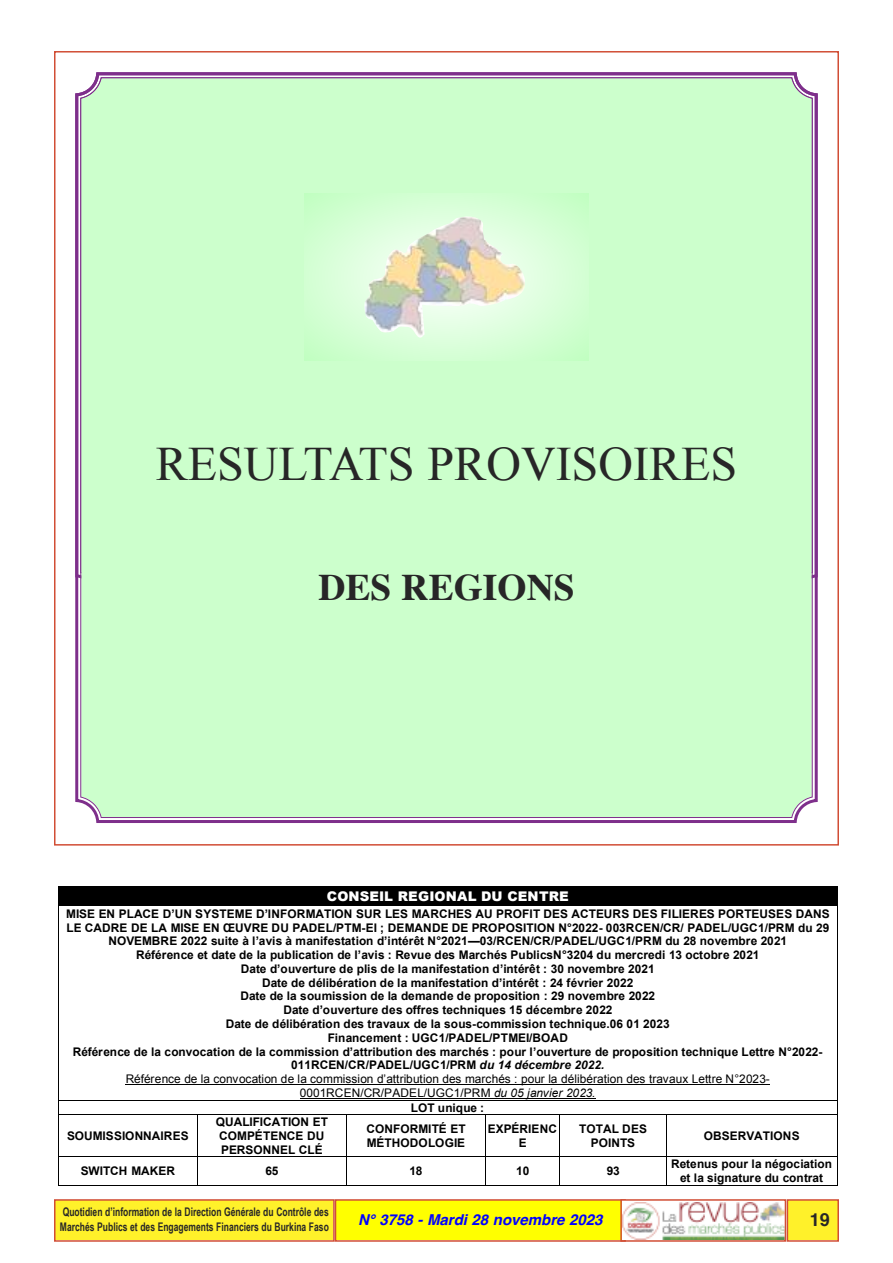
<style>
.page{position:relative;width:893px;height:1263px;background:#fff}
.page>*{position:absolute;margin:0;border:0;box-sizing:border-box;transform-origin:0 0}
.t1{font:48px "Times New Roman";color:#272627}
.t2{font:700 37.5px "Times";color:#272627}
.t3{font:700 18px "Helvetica";color:#272627}
.t4{font:italic 700 15px "Helvetica";color:#00f}
.t5{font:900 13.35px "Arial";letter-spacing:.005em;color:#fff}
.t6{font:700 11.85px/13.8px "Arial";color:#000;text-align:center}
.t7{font:700 11.85px/14.2px "Arial Narrow";color:#272627;scale:.87 1}
.s1{font-style:italic}
.s2{font-weight:400}
.s3{font-weight:400;font-style:italic}
</style>
<div class="page">
<div style="left:788px;top:1201px;width:49px;height:39px;background:#fff12a"></div>
<div style="left:787px;top:1199px;width:52px;height:43px;border:2px solid #d14e35"></div>
<div style="left:56px;top:1201px;width:277px;height:39px;background:#fff12a"></div>
<div style="left:54px;top:1199px;width:281px;height:43px;border:2px solid #d14e35"></div>
<div style="left:336px;top:1201px;width:288px;height:39px;background:#ff0"></div>
<div style="left:335px;top:1199px;width:291px;height:43px;border:2px solid #d14e35"></div>
<img style="left:623px;top:1202px;width:160px;height:37px">
<div style="left:620px;top:1199px;width:166px;height:43px;border:2px solid #d14e35"></div>
<div style="left:61px;top:886px;width:774px;height:20px;background:#000"></div>
<hr style="left:59px;top:886px;width:778px;height:1px;background:#000">
<hr style="left:126px;top:1084px;width:644px;height:1px;background:#000">
<hr style="left:300px;top:1098px;width:295px;height:1px;background:#000">
<svg style="left:58px;top:886px;width:1px;height:20px"></svg>
<hr style="left:59px;top:906px;width:778px;height:1px;background:#000">
<svg style="left:837px;top:886px;width:1px;height:20px"></svg>
<hr style="left:58px;top:906px;width:1px;height:194px;background:#000">
<hr style="left:837px;top:906px;width:1px;height:194px;background:#000">
<hr style="left:59px;top:1100px;width:778px;height:1px;background:#000">
<svg style="left:58px;top:1100px;width:1px;height:15px"></svg>
<hr style="left:59px;top:1114px;width:138px;height:1px;background:#000">
<hr style="left:198px;top:1114px;width:148px;height:1px;background:#000">
<hr style="left:347px;top:1114px;width:138px;height:1px;background:#000">
<hr style="left:486px;top:1114px;width:73px;height:1px;background:#000">
<hr style="left:560px;top:1114px;width:106px;height:1px;background:#000">
<hr style="left:667px;top:1114px;width:170px;height:1px;background:#000">
<svg style="left:837px;top:1100px;width:1px;height:15px"></svg>
<hr style="left:58px;top:1115px;width:1px;height:41px;background:#000">
<hr style="left:197px;top:1115px;width:1px;height:41px;background:#000">
<hr style="left:346px;top:1115px;width:1px;height:41px;background:#000">
<hr style="left:485px;top:1115px;width:1px;height:41px;background:#000">
<hr style="left:559px;top:1115px;width:1px;height:41px;background:#000">
<hr style="left:666px;top:1115px;width:1px;height:41px;background:#000">
<hr style="left:837px;top:1115px;width:1px;height:41px;background:#000">
<hr style="left:59px;top:1156px;width:138px;height:1px;background:#000">
<hr style="left:198px;top:1156px;width:148px;height:1px;background:#000">
<hr style="left:347px;top:1156px;width:138px;height:1px;background:#000">
<hr style="left:486px;top:1156px;width:73px;height:1px;background:#000">
<hr style="left:560px;top:1156px;width:106px;height:1px;background:#000">
<hr style="left:667px;top:1156px;width:170px;height:1px;background:#000">
<svg style="left:58px;top:1156px;width:1px;height:30px"></svg>
<hr style="left:59px;top:1185px;width:138px;height:1px;background:#000">
<svg style="left:197px;top:1156px;width:1px;height:30px"></svg>
<hr style="left:198px;top:1185px;width:148px;height:1px;background:#000">
<svg style="left:346px;top:1156px;width:1px;height:30px"></svg>
<hr style="left:347px;top:1185px;width:138px;height:1px;background:#000">
<svg style="left:485px;top:1156px;width:1px;height:30px"></svg>
<hr style="left:486px;top:1185px;width:73px;height:1px;background:#000">
<svg style="left:559px;top:1156px;width:1px;height:30px"></svg>
<hr style="left:560px;top:1185px;width:106px;height:1px;background:#000">
<svg style="left:666px;top:1156px;width:1px;height:30px"></svg>
<hr style="left:667px;top:1185px;width:170px;height:1px;background:#000">
<svg style="left:837px;top:1156px;width:1px;height:30px"></svg>
<svg style="left:75px;top:72px;width:743px;height:751px"></svg>
<div style="left:80px;top:77px;width:733px;height:742px;background:#cfc"></div>
<svg style="left:304px;top:193px;width:285px;height:167px;background:#d4ffd4"></svg>
<img style="left:364px;top:216px;width:161px;height:122px">
<h1 class="t1" style="left:156px;top:438px;width:583px">RESULTATS PROVISOIRES</h1>
<h2 class="t2" style="left:318px;top:572px;width:258px">DES REGIONS</h2>
<p class="t5" style="left:327px;top:887px;width:243px">CONSEIL REGIONAL DU CENTRE</p>
<p class="t6" style="left:66px;top:906px;width:765px">MISE EN PLACE D’UN SYSTEME D’INFORMATION SUR LES MARCHES AU PROFIT DES ACTEURS DES FILIERES PORTEUSES DANS LE CADRE DE LA MISE EN ŒUVRE DU PADEL/PTM-EI ; DEMANDE DE PROPOSITION N°2022- 003RCEN/CR/ PADEL/UGC1/PRM du 29<br>NOVEMBRE 2022 suite à l’avis à manifestation d’intérêt N°2021—03/RCEN/CR/PADEL/UGC1/PRM du 28 novembre 2021<br>Référence et date de la publication de l’avis : Revue des Marchés PublicsN°3204 du mercredi 13 octobre 2021<br>Date d’ouverture de plis de la manifestation d’intérêt : 30 novembre 2021<br>Date de délibération de la manifestation d’intérêt : 24 février 2022<br>Date de la soumission de la demande de proposition : 29 novembre 2022<br>Date d’ouverture des offres techniques 15 décembre 2022<br>Date de délibération des travaux de la sous-commission technique.06 01 2023<br>Financement : UGC1/PADEL/PTMEI/BOAD<br>Référence de la convocation de la commission d’attribution des marchés : pour l’ouverture de proposition technique Lettre N°2022- 011RCEN/CR/PADEL/UGC1/PRM <span class="s1">du 14 décembre 2022.<br></span><span class="s2">Référence de la convocation de la commission d’attribution des marchés : pour la délibération des travaux Lettre N°2023- 0001RCEN/CR/PADEL/UGC1/PRM</span> <span class="s3">du 05 janvier 2023.<br></span>LOT unique :</p>
<p class="t6" style="left:67px;top:1128px;width:123px">SOUMISSIONNAIRES</p>
<p class="t6" style="left:216px;top:1115px;width:114px">QUALIFICATION ET<br>COMPÉTENCE DU<br>PERSONNEL CLÉ</p>
<p class="t6" style="left:367px;top:1122px;width:101px;text-align:left">CONFORMITÉ ET<br>MÉTHODOLOGIE</p>
<p class="t6" style="left:488px;top:1122px;width:71px">EXPÉRIENC<br>E</p>
<p class="t6" style="left:579px;top:1122px;width:69px">TOTAL DES<br>POINTS</p>
<p class="t6" style="left:704px;top:1128px;width:97px">OBSERVATIONS</p>
<p class="t6" style="left:81px;top:1164px;width:96px">SWITCH MAKER</p>
<p class="t6" style="left:265px;top:1164px;width:15px">65</p>
<p class="t6" style="left:409px;top:1164px;width:15px">18</p>
<p class="t6" style="left:516px;top:1164px;width:15px">10</p>
<p class="t6" style="left:607px;top:1164px;width:15px">93</p>
<p class="t6" style="left:671px;top:1157px;width:162px">Retenus pour la négociation et la signature du contrat</p>
<p class="t7" style="left:60px;top:1205px;width:311px">Quotidien d’information de la Direction Générale du Contrôle des<br>Marchés Publics et des Engagements Financiers du Burkina Faso</p>
<p class="t4" style="left:358px;top:1213px;width:246px">N° 3758 - Mardi 28 novembre 2023</p>
<h3 class="t3" style="left:810px;top:1212px;width:22px">19</h3>
</div>
